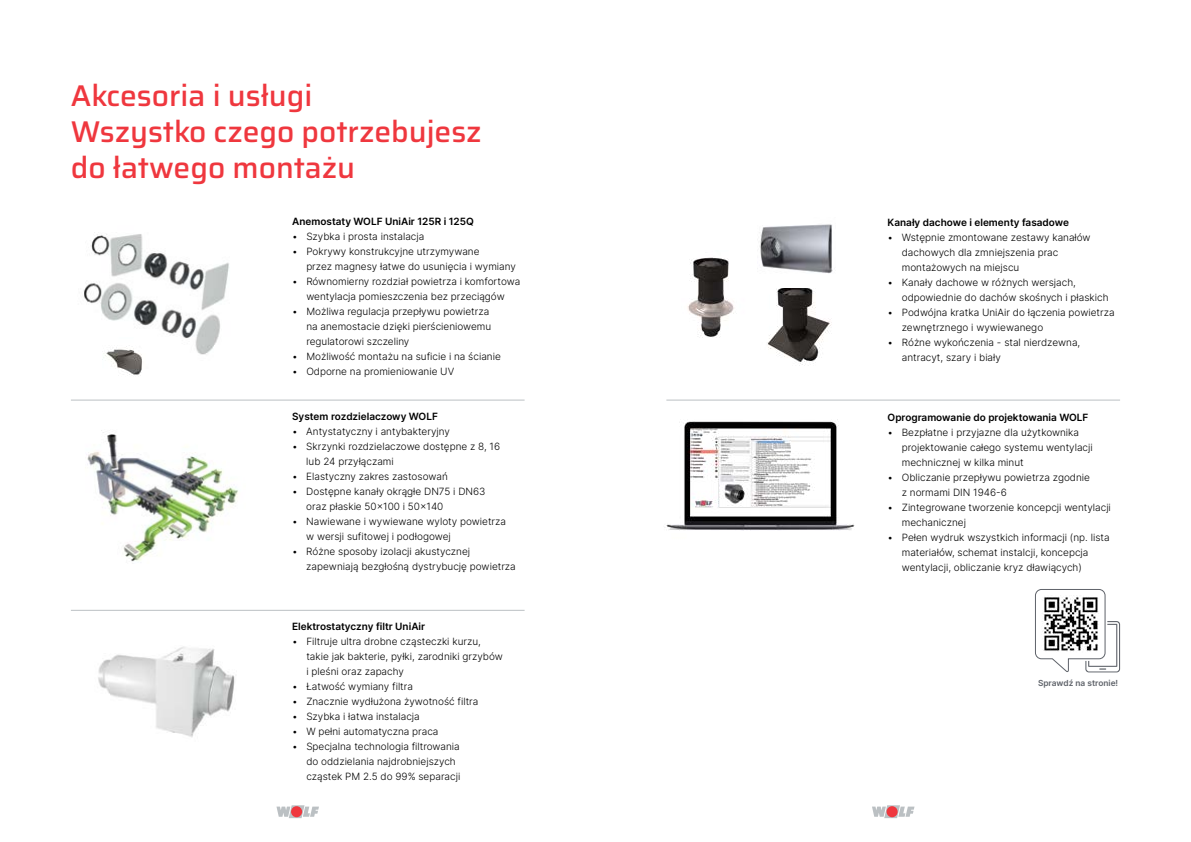
<style>
.page{position:relative;width:1191px;height:842px;background:#fff}
.page>*{position:absolute;margin:0;border:0;box-sizing:border-box;transform-origin:0 0}
.t1{font:100 30px/36px "Saira";color:#ef373e}
.t2{font:300 10px/15px "Inter";color:#000}
.t3{font:600 10px "Inter";color:#000}
.t4{font:600 8.3px "Inter";color:#5f636a}
</style>
<div class="page">
<svg style="left:276px;top:805px;width:43px;height:13px"></svg>
<div style="left:291px;top:806px;width:11px;height:11px;background:#ef373e;border-radius:50%"></div>
<svg style="left:872px;top:805px;width:42px;height:13px"></svg>
<div style="left:886px;top:806px;width:11px;height:11px;background:#ef373e;border-radius:50%"></div>
<img style="left:111px;top:361px;width:31px;height:14px">
<img style="left:84px;top:232px;width:145px;height:129px">
<img style="left:87px;top:430px;width:151px;height:132px">
<img style="left:664px;top:419px;width:191px;height:112px">
<img style="left:98px;top:646px;width:137px;height:92px">
<hr style="left:71px;top:400px;width:453px;height:1px;background:#bbc0c3">
<hr style="left:71px;top:610px;width:453px;height:1px;background:#bbc0c3">
<hr style="left:666px;top:400px;width:454px;height:1px;background:#bbc0c3">
<img style="left:687px;top:257px;width:47px;height:81px">
<img style="left:767px;top:288px;width:65px;height:78px">
<img style="left:759px;top:224px;width:74px;height:50px">
<svg style="left:1035px;top:589px;width:85px;height:84px"></svg>
<img style="left:1041px;top:595px;width:58px;height:57px">
<h1 class="t1" style="left:71px;top:76px;width:412px">Akcesoria i usługi<br>Wszystko czego potrzebujesz do łatwego montażu</h1>
<p class="t3" style="left:292px;top:214px;width:183px">Anemostaty WOLF UniAir 125R i 125Q</p>
<p class="t2" style="left:292px;top:229px;width:134px">• Szybka i prosta instalacja</p>
<p class="t2" style="left:306px;top:244px;width:211px;text-indent:-14px">• Pokrywy konstrukcyjne utrzymywane<br>przez magnesy łatwe do usunięcia i wymiany</p>
<p class="t2" style="left:292px;top:274px;width:230px;text-align:center">• Równomierny rozdział powietrza i komfortowa wentylacja pomieszczenia bez przeciągów</p>
<p class="t2" style="left:306px;top:304px;width:186px;text-indent:-14px">• Możliwa regulacja przepływu powietrza na anemostacie dzięki pierścieniowemu regulatorowi szczeliny</p>
<p class="t2" style="left:292px;top:349px;width:210px">• Możliwość montażu na suficie i na ścianie</p>
<p class="t2" style="left:292px;top:364px;width:164px">• Odporne na promieniowanie UV</p>
<p class="t3" style="left:292px;top:409px;width:147px">System rozdzielaczowy WOLF</p>
<p class="t2" style="left:292px;top:424px;width:159px">• Antystatyczny i antybakteryjny</p>
<p class="t2" style="left:306px;top:439px;width:195px;text-indent:-14px">• Skrzynki rozdzielaczowe dostępne z 8, 16 lub 24 przyłączami</p>
<p class="t2" style="left:292px;top:469px;width:157px">• Elastyczny zakres zastosowań</p>
<p class="t2" style="left:306px;top:484px;width:181px;text-indent:-14px">• Dostępne kanały okrągłe DN75 i DN63 oraz płaskie 50x100 i 50x140</p>
<p class="t2" style="left:306px;top:514px;width:201px;text-indent:-14px">• Nawiewane i wywiewane wyloty powietrza w wersji sufitowej i podłogowej</p>
<p class="t2" style="left:306px;top:544px;width:211px;text-indent:-14px">• Różne sposoby izolacji akustycznej zapewniają bezgłośną dystrybucję powietrza</p>
<p class="t3" style="left:292px;top:619px;width:134px">Elektrostatyczny filtr UniAir</p>
<p class="t2" style="left:306px;top:633px;width:198px;text-indent:-14px">• Filtruje ultra drobne cząsteczki kurzu, takie jak bakterie, pyłki, zarodniki grzybów i pleśni oraz zapachy</p>
<p class="t2" style="left:292px;top:678px;width:122px">• Łatwość wymiany filtra</p>
<p class="t2" style="left:292px;top:693px;width:188px">• Znacznie wydłużona żywotność filtra</p>
<p class="t2" style="left:292px;top:708px;width:129px">• Szybka i łatwa instalacja</p>
<p class="t2" style="left:292px;top:723px;width:148px">• W pełni automatyczna praca</p>
<p class="t2" style="left:306px;top:738px;width:155px;text-indent:-14px">• Specjalna technologia filtrowania do oddzielania najdrobniejszych cząstek PM 2.5 do 99% separacji</p>
<p class="t3" style="left:887px;top:215px;width:183px">Kanały dachowe i elementy fasadowe</p>
<p class="t2" style="left:901px;top:230px;width:190px;text-indent:-14px">• Wstępnie zmontowane zestawy kanałów dachowych dla zmniejszenia prac montażowych na miejscu</p>
<p class="t2" style="left:901px;top:275px;width:208px;text-indent:-14px">• Kanały dachowe w różnych wersjach, odpowiednie do dachów skośnych i płaskich</p>
<p class="t2" style="left:901px;top:305px;width:214px;text-indent:-14px">• Podwójna kratka UniAir do łączenia powietrza zewnętrznego i wywiewanego</p>
<p class="t2" style="left:901px;top:335px;width:180px;text-indent:-14px">• Różne wykończenia - stal nierdzewna, antracyt, szary i biały</p>
<p class="t3" style="left:887px;top:410px;width:202px">Oprogramowanie do projektowania WOLF</p>
<p class="t2" style="left:901px;top:424px;width:192px;text-indent:-14px">• Bezpłatne i przyjazne dla użytkownika projektowanie całego systemu wentylacji mechnicznej w kilka minut</p>
<p class="t2" style="left:901px;top:469px;width:190px;text-indent:-14px">• Obliczanie przepływu powietrza zgodnie z normami DIN 1946-6</p>
<p class="t2" style="left:901px;top:499px;width:211px;text-indent:-14px">• Zintegrowane tworzenie koncepcji wentylacji mechanicznej</p>
<p class="t2" style="left:901px;top:529px;width:209px;text-indent:-14px">• Pełen wydruk wszystkich informacji (np. lista materiałów, schemat instalcji, koncepcja wentylacji, obliczanie kryz dławiących)</p>
<p class="t4" style="left:1038px;top:677px;width:82px">Sprawdź na stronie!</p>
</div>
